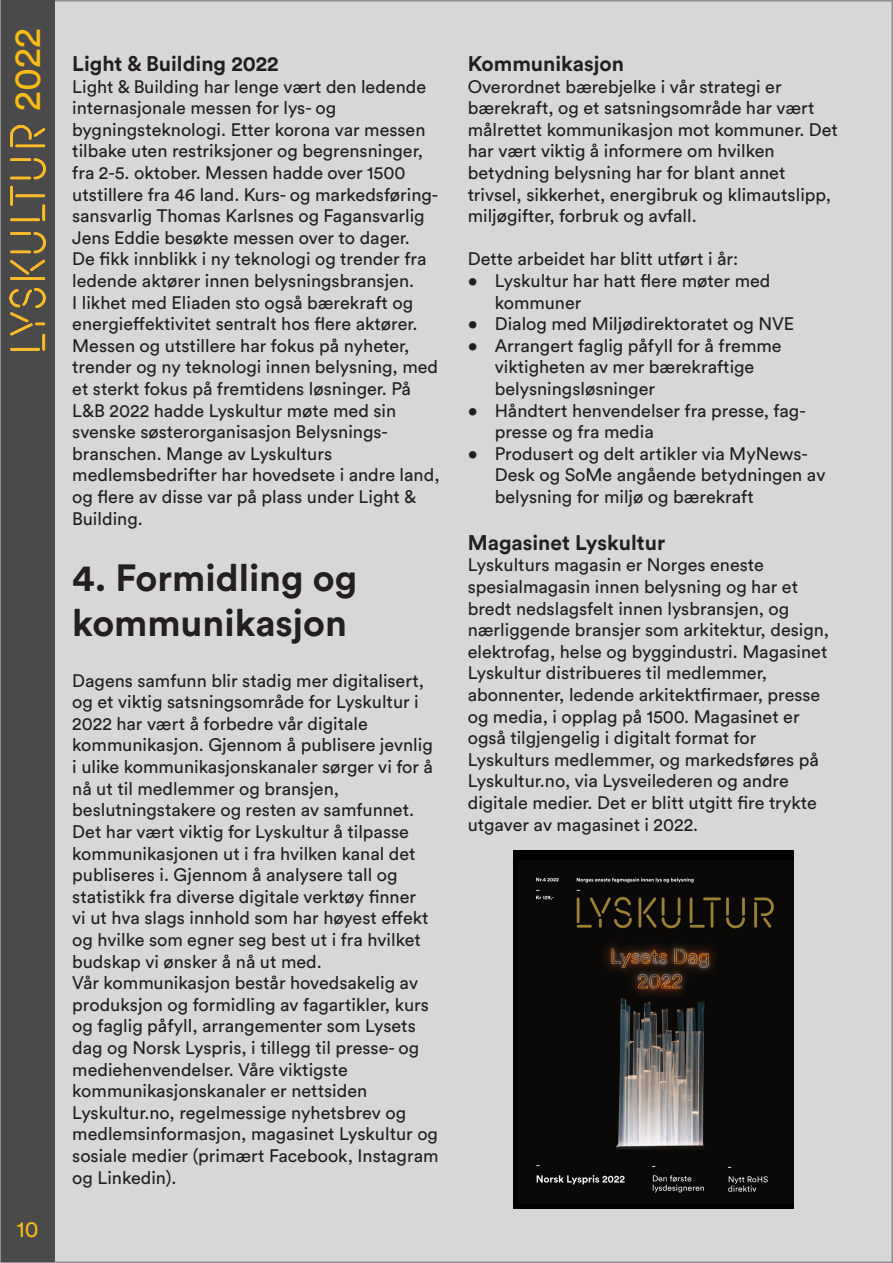
<style>
.page{position:relative;width:893px;height:1263px;background:#fff}
.page>*{position:absolute;margin:0;border:0;box-sizing:border-box;transform-origin:0 0}
.heading{font:700 37.5px/45px "Circular Pro";color:#231f20}
.t1{font:37.5px "Circular Pro";color:#fabb14}
.t2{font:22.5px "Circular Pro";color:#fabb14}
.miniheader{font:700 21px "Circular Pro";color:#231f20}
.t3{font:18px/21.6px "Circular Pro";color:#231f20}
</style>
<div class="page">
<div style="left:1px;top:1px;width:891px;height:1261px;background:#d7d7d7"></div>
<div style="left:1px;top:1px;width:54px;height:1261px;background:#4a4a4b"></div>
<img style="left:10px;top:125px;width:36px;height:226px">
<img style="left:513px;top:851px;width:280px;height:358px">
<h1 class="t1" style="left:2px;top:111px;width:84px;rotate:-90deg">2022</h1>
<p class="t2" style="left:17px;top:1213px;width:23px">10</p>
<p class="miniheader" style="left:72px;top:49px;width:208px">Light &amp; Building 2022</p>
<p class="t3" style="left:72px;top:75px;width:355px">Light &amp; Building har lenge vært den ledende internasjonale messen for lys- og</p>
<p class="t3" style="left:72px;top:118px;width:368px">bygningsteknologi. Etter korona var messen tilbake uten restriksjoner og begrensninger, fra 2-5. oktober. Messen hadde over 1500 utstillere fra 46 land. Kurs- og markedsføring&shy;sansvarlig Thomas Karlsnes og Fagansvarlig Jens Eddie besøkte messen over to dager.<br>De fikk innblikk i ny teknologi og trender fra ledende aktører innen belysningsbransjen.<br>I likhet med Eliaden sto også bærekraft og energieffektivitet sentralt hos flere aktører.<br>Messen og utstillere har fokus på nyheter, trender og ny teknologi innen belysning, med et sterkt fokus på fremtidens løsninger. På L&amp;B 2022 hadde Lyskultur møte med sin</p>
<p class="t3" style="left:72px;top:420px;width:317px">svenske søsterorganisasjon Belysnings-</p>
<p class="t3" style="left:72px;top:442px;width:369px">branschen. Mange av Lyskulturs medlemsbedrifter har hovedsete i andre land, og flere av disse var på plass under Light &amp;<br>Building.</p>
<p class="heading" style="left:72px;top:554px;width:286px">4. Formidling og kommunikasjon</p>
<p class="t3" style="left:72px;top:669px;width:353px">Dagens samfunn blir stadig mer digitalisert, og et viktig satsningsområde for Lyskultur i<br>2022 har vært å forbedre vår digitale</p>
<p class="t3" style="left:72px;top:733px;width:362px;text-align:justify">kommunikasjon. Gjennom å publisere jevnlig i ulike kommunikasjonskanaler sørger vi for å nå ut til medlemmer og bransjen,</p>
<p class="t3" style="left:72px;top:798px;width:358px">beslutningstakere og resten av samfunnet.<br>Det har vært viktig for Lyskultur å tilpasse kommunikasjonen ut i fra hvilken kanal det publiseres i. Gjennom å analysere tall og statistikk fra diverse digitale verktøy finner vi ut hva slags innhold som har høyest effekt og hvilke som egner seg best ut i fra hvilket budskap vi ønsker å nå ut med.</p>
<p class="t3" style="left:72px;top:971px;width:358px">Vår kommunikasjon består hovedsakelig av produksjon og formidling av fagartikler, kurs og faglig påfyll, arrangementer som Lysets dag og Norsk Lyspris, i tillegg til presse- og mediehenvendelser. Våre viktigste</p>
<p class="t3" style="left:72px;top:1079px;width:296px">kommunikasjonskanaler er nettsiden</p>
<p class="t3" style="left:72px;top:1101px;width:368px">Lyskultur.no, regelmessige nyhetsbrev og medlemsinformasjon, magasinet Lyskultur og sosiale medier (primært Facebook, Instagram og Linkedin).</p>
<p class="miniheader" style="left:468px;top:49px;width:158px">Kommunikasjon</p>
<p class="t3" style="left:468px;top:75px;width:372px">Overordnet bærebjelke i vår strategi er bærekraft, og et satsningsområde har vært målrettet kommunikasjon mot kommuner. Det har vært viktig å informere om hvilken</p>
<p class="t3" style="left:468px;top:161px;width:365px">betydning belysning har for blant annet trivsel, sikkerhet, energibruk og klimautslipp, miljøgifter, forbruk og avfall.</p>
<p class="t3" style="left:468px;top:247px;width:272px">Dette arbeidet har blitt utført i år:</p>
<p class="t3" style="left:495px;top:269px;width:277px;text-indent:-27px">• Lyskultur har hatt flere møter med kommuner</p>
<p class="t3" style="left:468px;top:312px;width:328px">• Dialog med Miljødirektoratet og NVE</p>
<p class="t3" style="left:495px;top:334px;width:288px;text-indent:-27px">• Arrangert faglig påfyll for å fremme viktigheten av mer bærekraftige belysningsløsninger</p>
<p class="t3" style="left:495px;top:399px;width:313px;text-indent:-27px">• Håndtert henvendelser fra presse, fag&shy;presse og fra media</p>
<p class="t3" style="left:495px;top:442px;width:332px;text-indent:-27px">• Produsert og delt artikler via MyNews-<br>Desk og SoMe angående betydningen av belysning for miljø og bærekraft</p>
<p class="miniheader" style="left:468px;top:528px;width:199px">Magasinet Lyskultur</p>
<p class="t3" style="left:468px;top:553px;width:298px">Lyskulturs magasin er Norges eneste</p>
<p class="t3" style="left:468px;top:575px;width:363px">spesialmagasin innen belysning og har et bredt nedslagsfelt innen lysbransjen, og nærliggende bransjer som arkitektur, design, elektrofag, helse og byggindustri. Magasinet Lyskultur distribueres til medlemmer,</p>
<p class="t3" style="left:468px;top:683px;width:354px">abonnenter, ledende arkitektfirmaer, presse og media, i opplag på 1500. Magasinet er også tilgjengelig i digitalt format for</p>
<p class="t3" style="left:468px;top:748px;width:353px">Lyskulturs medlemmer, og markedsføres på<br>Lyskultur.no, via Lysveilederen og andre</p>
<p class="t3" style="left:468px;top:791px;width:351px">digitale medier. Det er blitt utgitt fire trykte utgaver av magasinet i 2022.</p>
</div>
